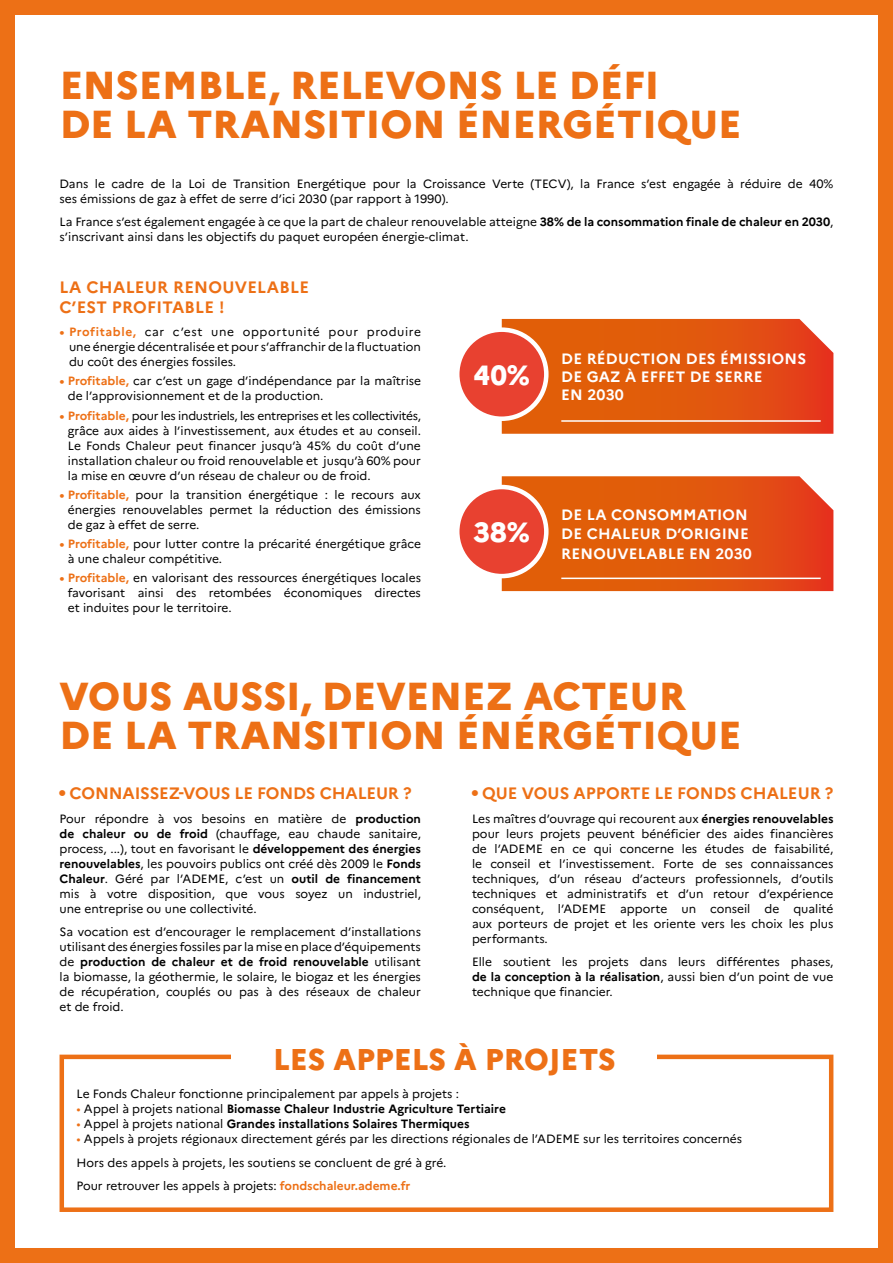
<style>
.page{position:relative;width:893px;height:1263px;background:#fff}
.page>*{position:absolute;margin:0;border:0;box-sizing:border-box;transform-origin:0 0}
.t1{font:800 39px/39px "Marianne";color:#ed7016}
.t2{font:800 30px "Marianne";color:#ed7016}
.t3{font:800 27.75px "Marianne";color:#fff}
.t4{font:700 16.5px/19.5px "Marianne";color:#ed7016}
.t5{font:700 15px/18px "Marianne";letter-spacing:.015em;color:#fff}
.t6{font:12px/15px "Marianne";color:#000;text-align:justify}
.t7{font:700 12px "Marianne";color:#000}
.s1{font-weight:700}
.s2{font-weight:700;color:#ed7016}
.s3{font-family:"Univers"}
.s4{font-weight:400;color:#ed7016}
.s5{font-weight:400}
.s6{color:#ed7016}
</style>
<div class="page">
<div style="left:0;top:0;width:893px;height:1263px;border:15px solid #ed7016"></div>
<div style="left:60px;top:1054px;width:773px;height:158px;border:4px solid #ed7016"></div>
<svg style="left:502px;top:319px;width:331px;height:115px;background:#e25814"></svg>
<svg style="left:502px;top:476px;width:331px;height:115px;background:#e25915"></svg>
<div style="left:457px;top:330px;width:89px;height:89px;background:#e84130;border-radius:50%"></div>
<div style="left:455px;top:327px;width:94px;height:94px;border:4px solid #fff;border-radius:50%"></div>
<div style="left:457px;top:487px;width:89px;height:89px;background:#e84130;border-radius:50%"></div>
<div style="left:455px;top:485px;width:94px;height:93px;border:4px solid #fff;border-radius:50%"></div>
<hr style="left:561px;top:420px;width:260px;height:2px;background:#fff">
<hr style="left:561px;top:578px;width:260px;height:1px;background:#fff">
<div style="left:0;top:0;width:9px;height:1263px;background:#ed7016"></div>
<div style="left:0;top:0;width:893px;height:9px;background:#ed7016"></div>
<div style="left:0;top:1254px;width:893px;height:9px;background:#ed7016"></div>
<div style="left:232px;top:1042px;width:425px;height:34px;background:#fff"></div>
<h1 class="t1" style="left:60px;top:66px;width:683px">ENSEMBLE, RELEVONS LE DÉFI<br>DE LA TRANSITION ÉNERGÉTIQUE</h1>
<p class="t6" style="left:60px;top:176px;width:775px">Dans le cadre de la Loi de Transition Energétique pour la Croissance Verte (TECV), la France s’est engagée à réduire de 40% ses émissions de gaz à effet de serre d’ici 2030 (par rapport à 1990).</p>
<p class="t6" style="left:60px;top:214px;width:775px">La France s’est également engagée à ce que la part de chaleur renouvelable atteigne <span class="s1">38% de la consommation finale de chaleur en 2030</span>, s’inscrivant ainsi dans les objectifs du paquet européen énergie-climat.</p>
<h3 class="t4" style="left:60px;top:277px;width:251px">LA CHALEUR RENOUVELABLE<br>C’EST PROFITABLE !</h3>
<p class="t6" style="left:69px;top:324px;width:353px;text-indent:-10px"><span class="s2">• Profitable,</span> car c’est une opportunité pour produire une énergie décentralisée et pour s’affranchir de la fluctuation du coût des énergies fossiles.</p>
<p class="t6" style="left:68px;top:373px;width:355px;text-indent:-8px"><span class="s2">• Profitable,</span> car c’est un gage d’indépendance par la maîtrise de l’approvisionnement et de la production.</p>
<p class="t6" style="left:68px;top:408px;width:355px;text-indent:-8px"><span class="s2">• Profitable,</span> pour les industriels, les entreprises et les collectivités, grâce aux aides à l’investissement, aux études et au conseil.<br>Le Fonds Chaleur peut financer jusqu’à 45% du coût d’une installation chaleur ou froid renouvelable et jusqu’à 60% pour la mise en œuvre d’un réseau de chaleur ou de froid.</p>
<p class="t6" style="left:68px;top:487px;width:355px;text-indent:-8px"><span class="s2">• Profitable,</span> pour la transition énergétique : le recours aux énergies renouvelables permet la réduction des émissions de gaz à effet de serre.</p>
<p class="t6" style="left:68px;top:536px;width:355px;text-indent:-8px"><span class="s2">• Profitable,</span> pour lutter contre la précarité énergétique grâce à une chaleur compétitive.</p>
<p class="t6" style="left:68px;top:570px;width:355px;text-indent:-8px"><span class="s2">• Profitable,</span> en valorisant des ressources énergétiques locales favorisant ainsi des retombées économiques directes et induites pour le territoire.</p>
<p class="t5" style="left:561px;top:350px;width:246px">DE RÉDUCTION DES ÉMISSIONS<br>DE GAZ À EFFET DE SERRE<br>EN 2030</p>
<h3 class="t3" style="left:473px;top:358px;width:58px">40%</h3>
<p class="t5" style="left:561px;top:505px;width:192px;line-height:19.5px">DE LA CONSOMMATION<br>DE CHALEUR D’ORIGINE<br>RENOUVELABLE EN 2030</p>
<h3 class="t3" style="left:474px;top:515px;width:58px">38%</h3>
<h1 class="t1" style="left:60px;top:676px;width:683px">VOUS AUSSI, DEVENEZ ACTEUR<br>DE LA TRANSITION ÉNÉRGÉTIQUE</h1>
<h3 class="t4" style="left:60px;top:783px;width:354px"><span class="s3">•</span> CONNAISSEZ-VOUS LE FONDS CHALEUR ?</h3>
<p class="t6" style="left:60px;top:811px;width:363px">Pour répondre à vos besoins en matière de <span class="s1">production de chaleur ou de froid</span> (chauffage, eau chaude sanitaire, process, ...), tout en favorisant le <span class="s1">développement des énergies renouvelables</span>, les pouvoirs publics ont créé dès 2009 le <span class="s1">Fonds Chaleur</span>. Géré par l’ADEME, c’est un <span class="s1">outil de financement </span>mis à votre disposition, que vous soyez un industriel, une entreprise ou une collectivité.</p>
<p class="t6" style="left:60px;top:924px;width:363px">Sa vocation est d’encourager le remplacement d’installations utilisant des énergies fossiles par la mise en place d’équipements de <span class="s1">production de chaleur et de froid renouvelable</span> utilisant la biomasse, la géothermie, le solaire, le biogaz et les énergies de récupération, couplés ou pas à des réseaux de chaleur et de froid.</p>
<h3 class="t4" style="left:472px;top:783px;width:363px"><span class="s3">•</span> QUE VOUS APPORTE LE FONDS CHALEUR ?</h3>
<p class="t6" style="left:472px;top:811px;width:363px">Les maîtres d’ouvrage qui recourent aux <span class="s1">énergies renouvelables </span>pour leurs projets peuvent bénéficier des aides financières de l’ADEME en ce qui concerne les études de faisabilité, le conseil et l’investissement. Forte de ses connaissances techniques, d’un réseau d’acteurs professionnels, d’outils techniques et administratifs et d’un retour d’expérience conséquent, l’ADEME apporte un conseil de qualité aux porteurs de projet et les oriente vers les choix les plus performants.</p>
<p class="t6" style="left:472px;top:954px;width:363px">Elle soutient les projets dans leurs différentes phases, <span class="s1">de la conception à la réalisation</span>, aussi bien d’un point de vue technique que financier.</p>
<h2 class="t2" style="left:273px;top:1041px;width:344px">LES APPELS À PROJETS</h2>
<p class="t6" style="left:77px;top:1086px;width:384px">Le Fonds Chaleur fonctionne principalement par appels à projets :</p>
<p class="t7" style="left:77px;top:1101px;width:431px"><span class="s4">•</span> <span class="s5">Appel à projets national</span> Biomasse Chaleur Industrie Agriculture Tertiaire</p>
<p class="t7" style="left:77px;top:1116px;width:394px"><span class="s4">•</span> <span class="s5">Appel à projets national</span> Grandes installations Solaires Thermiques</p>
<p class="t6" style="left:77px;top:1127px;width:667px;line-height:23.5px;text-align:left"><span class="s6">•</span> Appels à projets régionaux directement gérés par les directions régionales de l’ADEME sur les territoires concernés<br>Hors des appels à projets, les soutiens se concluent de gré à gré.<br>Pour retrouver les appels à projets: <span class="s2">fondschaleur.ademe.fr</span></p>
</div>
